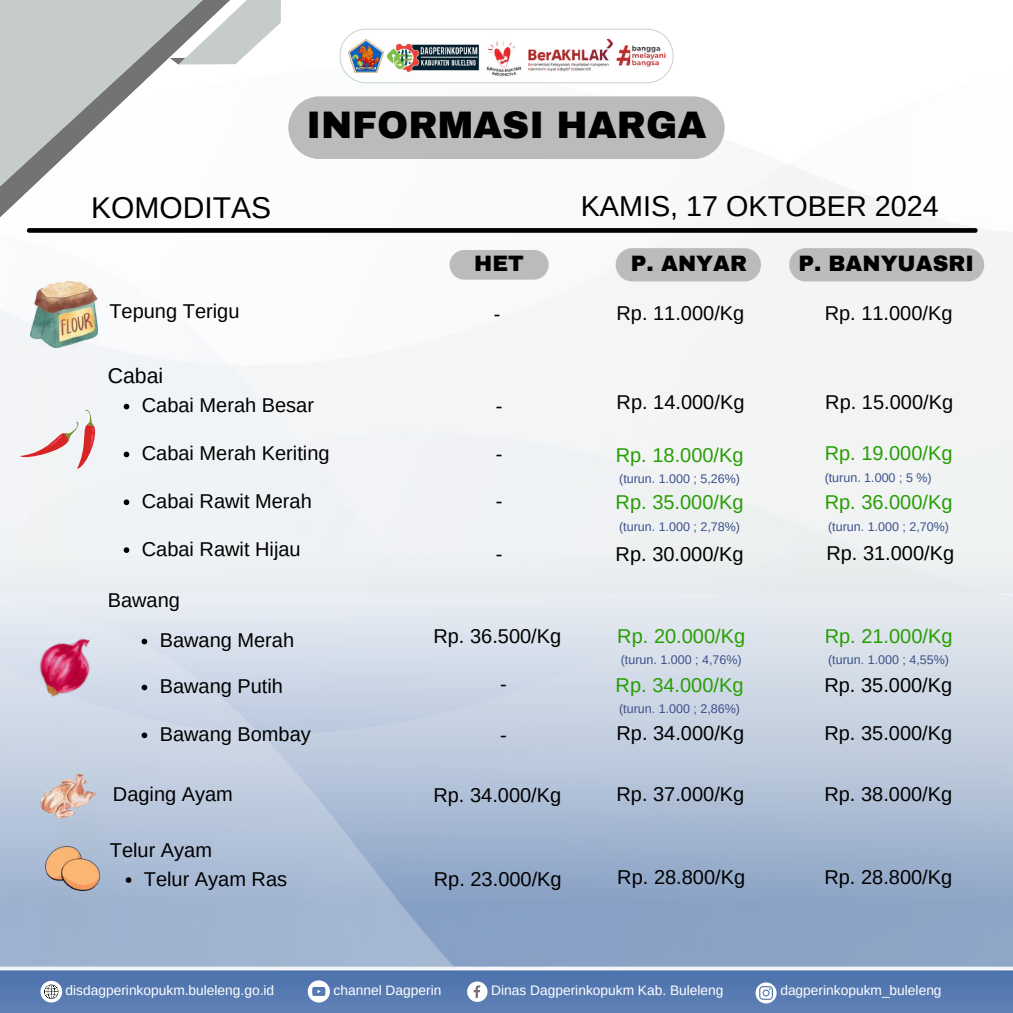
<style>
.page{position:relative;width:1013px;height:1013px;background:#fff}
.page>*{position:absolute;margin:0;border:0;box-sizing:border-box;transform-origin:0 0}
.t1{font:900 37.5px "Archivo";color:#000}
.t2{font:30px "Arimo";color:#000}
.t3{font:28.75px "Arimo";color:#000}
.t4{font:900 21.75px "Archivo";color:#000}
.t5{font:21.25px "Arimo";color:#000}
.t6{font:20px/29px "Arimo";color:#000}
.t7{font:20px "Arimo";color:#279d04}
.t8{font:13.75px "Arimo";color:#fff}
.t9{font:12.5px "Arimo";color:#3b508b}
</style>
<div class="page">
<div style="left:0;top:549px;width:1012px;height:463px;background:#5579b1"></div>
<img style="left:0;top:28px;width:1012px;height:340px">
<svg style="left:467px;top:981px;width:20px;height:20px"></svg>
<svg style="left:40px;top:980px;width:22px;height:22px"></svg>
<svg style="left:308px;top:980px;width:22px;height:22px"></svg>
<svg style="left:755px;top:982px;width:21px;height:21px"></svg>
<hr style="left:0;top:966px;width:1012px;height:4px;background:#fff">
<img style="left:0;top:368px;width:1012px;height:600px">
<svg style="left:339px;top:29px;width:334px;height:54px"></svg>
<img style="left:349px;top:39px;width:34px;height:33px">
<img style="left:386px;top:42px;width:94px;height:30px">
<img style="left:528px;top:39px;width:82px;height:32px">
<img style="left:610px;top:39px;width:61px;height:35px">
<svg style="left:243px;top:0;width:38px;height:65px"></svg>
<svg style="left:0;top:0;width:243px;height:266px"></svg>
<svg style="left:0;top:0;width:224px;height:215px"></svg>
<svg style="left:27px;top:228px;width:950px;height:5px;background:#0f0f0f"></svg>
<div style="left:288px;top:96px;width:436px;height:63px;background:#bbb;border-radius:31px"></div>
<div style="left:615px;top:248px;width:146px;height:33px;background:#bbb"></div>
<div style="left:789px;top:248px;width:195px;height:33px;background:#bbb"></div>
<img style="left:31px;top:282px;width:67px;height:65px">
<svg style="left:20px;top:408px;width:75px;height:61px"></svg>
<img style="left:30px;top:629px;width:77px;height:72px">
<img style="left:40px;top:773px;width:55px;height:46px">
<img style="left:46px;top:846px;width:53px;height:44px">
<div style="left:449px;top:250px;width:99px;height:30px;background:#bbb;border-radius:15px"></div>
<img style="left:482px;top:38px;width:42px;height:40px">
<svg style="left:124px;top:404px;width:5px;height:5px"></svg>
<svg style="left:124px;top:451px;width:5px;height:6px"></svg>
<svg style="left:124px;top:499px;width:5px;height:6px"></svg>
<svg style="left:124px;top:547px;width:5px;height:6px"></svg>
<svg style="left:142px;top:638px;width:5px;height:6px"></svg>
<svg style="left:142px;top:684px;width:5px;height:6px"></svg>
<svg style="left:142px;top:732px;width:5px;height:6px"></svg>
<svg style="left:126px;top:877px;width:5px;height:5px"></svg>
<h1 class="t1" style="left:306px;top:105px;width:401px">INFORMASI HARGA</h1>
<h2 class="t2" style="left:91px;top:191px;width:181px">KOMODITAS</h2>
<h3 class="t3" style="left:581px;top:190px;width:359px">KAMIS, 17 OKTOBER 2024</h3>
<p class="t4" style="left:631px;top:252px;width:118px">P. ANYAR</p>
<p class="t4" style="left:798px;top:252px;width:177px">P. BANYUASRI</p>
<p class="t6" style="left:616px;top:298px;width:129px">Rp. 11.000/Kg</p>
<p class="t4" style="left:474px;top:252px;width:51px">HET</p>
<p class="t6" style="left:109px;top:296px;width:132px">Tepung Terigu</p>
<p class="t6" style="left:824px;top:298px;width:129px">Rp. 11.000/Kg</p>
<p class="t6" style="left:494px;top:299px;width:8px">-</p>
<p class="t5" style="left:108px;top:364px;width:57px">Cabai</p>
<p class="t6" style="left:142px;top:391px;width:174px">Cabai Merah Besar</p>
<p class="t6" style="left:142px;top:438px;width:189px">Cabai Merah Keriting</p>
<p class="t6" style="left:142px;top:486px;width:172px">Cabai Rawit Merah</p>
<p class="t6" style="left:142px;top:534px;width:160px">Cabai Rawit Hijau</p>
<p class="t6" style="left:108px;top:585px;width:74px">Bawang</p>
<p class="t6" style="left:160px;top:625px;width:136px">Bawang Merah</p>
<p class="t6" style="left:160px;top:671px;width:125px">Bawang Putih</p>
<p class="t6" style="left:160px;top:719px;width:153px">Bawang Bombay</p>
<p class="t6" style="left:496px;top:391px;width:8px">-</p>
<p class="t6" style="left:496px;top:439px;width:8px">-</p>
<p class="t6" style="left:496px;top:487px;width:8px">-</p>
<p class="t6" style="left:496px;top:540px;width:8px">-</p>
<p class="t6" style="left:433px;top:621px;width:129px">Rp. 36.500/Kg</p>
<p class="t6" style="left:500px;top:669px;width:8px">-</p>
<p class="t6" style="left:500px;top:720px;width:8px">-</p>
<p class="t6" style="left:616px;top:388px;width:129px">Rp. 14.000/Kg</p>
<p class="t6" style="left:825px;top:387px;width:129px">Rp. 15.000/Kg</p>
<p class="t7" style="left:824px;top:442px;width:129px">Rp. 19.000/Kg</p>
<p class="t9" style="left:824px;top:470px;width:108px">(turun. 1.000 ; 5 %)</p>
<p class="t7" style="left:824px;top:491px;width:129px">Rp. 36.000/Kg</p>
<p class="t9" style="left:828px;top:519px;width:122px">(turun. 1.000 ; 2,70%)</p>
<p class="t7" style="left:615px;top:443px;width:129px">Rp. 18.000/Kg</p>
<p class="t9" style="left:619px;top:472px;width:122px">(turun. 1.000 ; 5,26%)</p>
<p class="t7" style="left:615px;top:491px;width:129px">Rp. 35.000/Kg</p>
<p class="t9" style="left:619px;top:519px;width:122px">(turun. 1.000 ; 2,78%)</p>
<p class="t6" style="left:615px;top:540px;width:129px">Rp. 30.000/Kg</p>
<p class="t6" style="left:826px;top:539px;width:129px">Rp. 31.000/Kg</p>
<p class="t7" style="left:617px;top:624px;width:129px">Rp. 20.000/Kg</p>
<p class="t9" style="left:620px;top:653px;width:122px">(turun. 1.000 ; 4,76%)</p>
<p class="t7" style="left:824px;top:624px;width:129px">Rp. 21.000/Kg</p>
<p class="t9" style="left:828px;top:653px;width:122px">(turun. 1.000 ; 4,55%)</p>
<p class="t7" style="left:615px;top:673px;width:129px">Rp. 34.000/Kg</p>
<p class="t9" style="left:619px;top:702px;width:122px">(turun. 1.000 ; 2,86%)</p>
<p class="t6" style="left:824px;top:671px;width:129px">Rp. 35.000/Kg</p>
<p class="t6" style="left:616px;top:719px;width:129px">Rp. 34.000/Kg</p>
<p class="t6" style="left:824px;top:718px;width:129px">Rp. 35.000/Kg</p>
<p class="t6" style="left:113px;top:779px;width:122px">Daging Ayam</p>
<p class="t6" style="left:616px;top:779px;width:129px">Rp. 37.000/Kg</p>
<p class="t6" style="left:144px;top:835px;width:145px;text-indent:-34px">Telur Ayam<br>Telur Ayam Ras</p>
<p class="t6" style="left:433px;top:780px;width:129px">Rp. 34.000/Kg</p>
<p class="t6" style="left:617px;top:862px;width:129px">Rp. 28.800/Kg</p>
<p class="t6" style="left:434px;top:864px;width:129px">Rp. 23.000/Kg</p>
<p class="t6" style="left:824px;top:779px;width:129px">Rp. 38.000/Kg</p>
<p class="t6" style="left:824px;top:862px;width:129px">Rp. 28.800/Kg</p>
<p class="t8" style="left:66px;top:983px;width:210px">disdagperinkopukm.buleleng.go.id</p>
<p class="t8" style="left:333px;top:982px;width:109px">channel Dagperin</p>
<p class="t8" style="left:491px;top:983px;width:234px">Dinas Dagperinkopukm Kab. Buleleng</p>
<p class="t8" style="left:780px;top:983px;width:163px">dagperinkopukm_buleleng</p>
</div>
